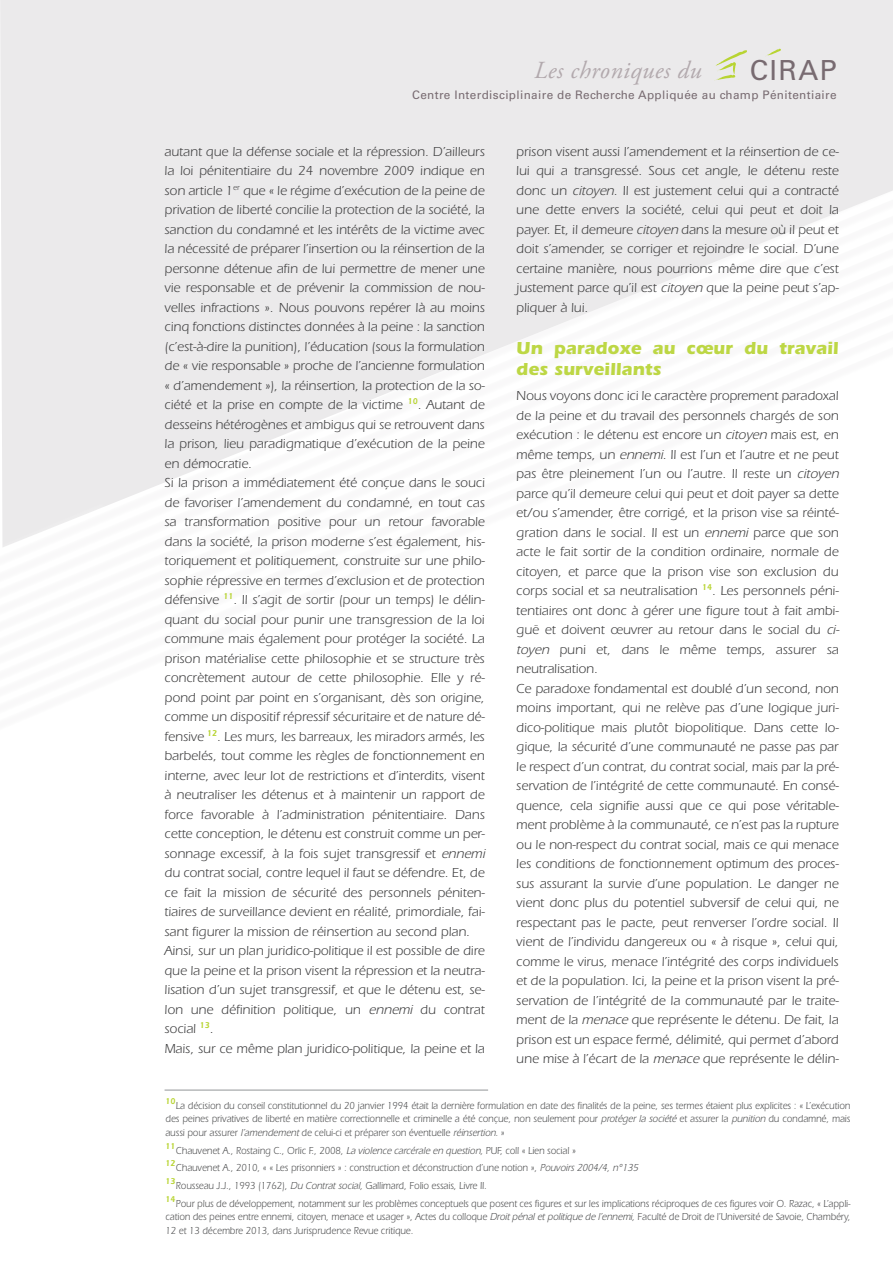
<style>
.page{position:relative;width:893px;height:1263px;background:#fff}
.page>*{position:absolute;margin:0;border:0;box-sizing:border-box;transform-origin:0 0}
.t1{font:27.75px "Univers";letter-spacing:.05em;color:#786b71}
.t2{font:italic 24.45px "Adobe Garamond Pro";letter-spacing:.02em;color:#b2a9ad}
.t3{font:700 18px/21px "Itc Eras";color:#bdd745}
.t4{font:13.5px/19.5px "Itc Eras";color:#3e3e3f;text-align:justify}
.t5{font:11.7px "Univers";letter-spacing:.03em;color:#786b71}
.t6{font:10.5px/13.5px "Itc Eras";color:#494a4b;text-align:justify;scale:.9 1}
.t7{font:600 8.7px "Itc Eras";color:#b8d432;scale:.9 1}
.s1{font-style:italic}
</style>
<div class="page">
<div style="left:0;top:0;width:893px;height:155px;background:#ebeaeb"></div>
<div style="left:1px;top:155px;width:892px;height:14px;background:#ebeaeb"></div>
<div style="left:1px;top:169px;width:892px;height:14px;background:#ebeaeb"></div>
<div style="left:1px;top:183px;width:892px;height:14px;background:#ebeaeb"></div>
<div style="left:1px;top:197px;width:875px;height:14px;background:#ebeaeb"></div>
<div style="left:1px;top:211px;width:840px;height:14px;background:#ebeaeb"></div>
<div style="left:1px;top:225px;width:805px;height:14px;background:#ebeaeb"></div>
<div style="left:1px;top:239px;width:770px;height:14px;background:#ebeaeb"></div>
<div style="left:1px;top:253px;width:735px;height:14px;background:#ebeaeb"></div>
<div style="left:1px;top:267px;width:700px;height:14px;background:#ebeaeb"></div>
<div style="left:1px;top:281px;width:665px;height:14px;background:#ebeaeb"></div>
<svg style="left:1px;top:295px;width:630px;height:252px"></svg>
<svg style="left:765px;top:48px;width:16px;height:8px"></svg>
<svg style="left:714px;top:50px;width:33px;height:31px"></svg>
<hr style="left:165px;top:1090px;width:323px;height:1px;background:#939598">
<p class="t2" style="left:534px;top:56px;width:169px">Les chroniques du</p>
<p class="t1" style="left:750px;top:54px;width:89px">CIRAP</p>
<p class="t5" style="left:412px;top:88px;width:426px">Centre Interdisciplinaire de Recherche Appliquée au champ Pénitentiaire</p>
<p class="t4" style="left:165px;top:142px;width:322px">autant que la défense sociale et la répression. D’ailleurs la loi pénitentiaire du 24 novembre 2009 indique en son article 1<sup>er</sup> que « le régime d’exécution de la peine de privation de liberté concilie la protection de la société, la sanction du condamné et les intérêts de la victime avec la nécessité de préparer l’insertion ou la réinsertion de la personne détenue afin de lui permettre de mener une vie responsable et de prévenir la commission de nou&shy;velles infractions ». Nous pouvons repérer là au moins cinq fonctions distinctes données à la peine : la sanction (c’est-à-dire la punition), l’éducation (sous la formulation de « vie responsable » proche de l’ancienne formulation « d’amendement »), la réinsertion, la protection de la so&shy;ciété et la prise en compte de la victime <sup>10</sup>. Autant de desseins hétérogènes et ambigus qui se retrouvent dans la prison, lieu paradigmatique d’exécution de la peine en démocratie.</p>
<p class="t4" style="left:165px;top:473px;width:324px;text-align:left">Si la prison a immédiatement été conçue dans le souci de favoriser l’amendement du condamné, en tout cas sa transformation positive pour un retour favorable dans la société, la prison moderne s’est également, his&shy;toriquement et politiquement, construite sur une philo&shy;sophie répressive en termes d’exclusion et de protection défensive <sup>11</sup>. Il s’agit de sortir (pour un temps) le délin&shy;quant du social pour punir une transgression de la loi commune mais également pour protéger la société. La prison matérialise cette philosophie et se structure très concrètement autour de cette philosophie. Elle y ré&shy;pond point par point en s’organisant, dès son origine, comme un dispositif répressif sécuritaire et de nature dé&shy;fensive <sup>12</sup>. Les murs, les barreaux, les miradors armés, les barbelés, tout comme les règles de fonctionnement en interne, avec leur lot de restrictions et d’interdits, visent à neutraliser les détenus et à maintenir un rapport de force favorable à l’administration pénitentiaire. Dans cette conception, le détenu est construit comme un per&shy;sonnage excessif, à la fois sujet transgressif et <span class="s1">ennemi </span>du contrat social, contre lequel il faut se défendre. Et, de ce fait la mission de sécurité des personnels péniten&shy;tiaires de surveillance devient en réalité, primordiale, fai&shy;sant figurer la mission de réinsertion au second plan.</p>
<p class="t4" style="left:165px;top:941px;width:322px">Ainsi, sur un plan juridico-politique il est possible de dire que la peine et la prison visent la répression et la neutra&shy;lisation d’un sujet transgressif, et que le détenu est, se&shy;lon une définition politique, un <span class="s1">ennemi</span> du contrat social <sup>13</sup>.</p>
<p class="t4" style="left:165px;top:1039px;width:322px">Mais, sur ce même plan juridico-politique, la peine et la</p>
<p class="t4" style="left:516px;top:142px;width:324px">prison visent aussi l’amendement et la réinsertion de ce&shy;lui qui a transgressé. Sous cet angle, le détenu reste donc un <span class="s1">citoyen</span>. Il est justement celui qui a contracté une dette envers la société, celui qui peut et doit la payer. Et, il demeure <span class="s1">citoyen</span> dans la mesure où il peut et doit s’amender, se corriger et rejoindre le social. D’une certaine manière, nous pourrions même dire que c’est justement parce qu’il est <span class="s1">citoyen</span> que la peine peut s’ap&shy;pliquer à lui.</p>
<p class="t3" style="left:516px;top:337px;width:324px">Un paradoxe au cœur du travail des surveillants</p>
<p class="t4" style="left:516px;top:386px;width:326px;text-align:left">Nous voyons donc ici le caractère proprement paradoxal de la peine et du travail des personnels chargés de son exécution : le détenu est encore un <span class="s1">citoyen</span> mais est, en même temps, un <span class="s1">ennemi</span>. Il est l’un et l’autre et ne peut pas être pleinement l’un ou l’autre. Il reste un <span class="s1">citoyen </span>parce qu’il demeure celui qui peut et doit payer sa dette et/ou s’amender, être corrigé, et la prison vise sa réinté&shy;gration dans le social. Il est un <span class="s1">ennemi</span> parce que son acte le fait sortir de la condition ordinaire, normale de citoyen, et parce que la prison vise son exclusion du corps social et sa neutralisation <sup>14</sup>. Les personnels péni&shy;tentiaires ont donc à gérer une figure tout à fait ambi&shy;guë et doivent œuvrer au retour dans le social du <span class="s1">ci&shy;toyen</span> puni et, dans le même temps, assurer sa neutralisation.</p>
<p class="t4" style="left:516px;top:679px;width:324px">Ce paradoxe fondamental est doublé d’un second, non moins important, qui ne relève pas d’une logique juri&shy;dico-politique mais plutôt biopolitique. Dans cette lo&shy;gique, la sécurité d’une communauté ne passe pas par le respect d’un contrat, du contrat social, mais par la pré&shy;servation de l’intégrité de cette communauté. En consé&shy;quence, cela signifie aussi que ce qui pose véritable&shy;ment problème à la communauté, ce n’est pas la rupture ou le non-respect du contrat social, mais ce qui menace les conditions de fonctionnement optimum des proces&shy;sus assurant la survie d’une population. Le danger ne vient donc plus du potentiel subversif de celui qui, ne respectant pas le pacte, peut renverser l’ordre social. Il vient de l’individu dangereux ou « à risque », celui qui, comme le virus, menace l’intégrité des corps individuels et de la population. Ici, la peine et la prison visent la pré&shy;servation de l’intégrité de la communauté par le traite&shy;ment de la <span class="s1">menace</span> que représente le détenu. De fait, la prison est un espace fermé, délimité, qui permet d’abord une mise à l’écart de la <span class="s1">menace</span> que représente le délin-</p>
<p class="t7" style="left:165px;top:1096px;width:13px">10</p>
<p class="t6" style="left:165px;top:1099px;width:763px;text-indent:10px">La décision du conseil constitutionnel du 20 janvier 1994 était la dernière formulation en date des finalités de la peine, ses termes étaient plus explicites : « L’exécution des peines privatives de liberté en matière correctionnelle et criminelle a été conçue, non seulement pour <span class="s1">protéger la société</span> et assurer la <span class="s1">punition</span> du condamné, mais aussi pour assurer <span class="s1">l’amendement</span> de celui-ci et préparer son éventuelle <span class="s1">réinsertion.</span> »</p>
<p class="t7" style="left:165px;top:1140px;width:13px">11</p>
<p class="t6" style="left:176px;top:1143px;width:446px">Chauvenet A., Rostaing C., Orlic F., 2008, <span class="s1">La violence carcérale en question,</span> PUF, coll « Lien social »</p>
<p class="t7" style="left:165px;top:1158px;width:13px">12</p>
<p class="t6" style="left:176px;top:1161px;width:517px">Chauvenet A., 2010, « « Les prisonniers » : construction et déconstruction d’une notion », <span class="s1">Pouvoirs 2004/4, n°135</span></p>
<p class="t7" style="left:165px;top:1176px;width:13px">13</p>
<p class="t6" style="left:176px;top:1179px;width:347px">Rousseau J.J., 1993 (1762), <span class="s1">Du Contrat social,</span> Gallimard, Folio essais, Livre II.</p>
<p class="t7" style="left:165px;top:1194px;width:13px">14</p>
<p class="t6" style="left:165px;top:1197px;width:763px;text-indent:10px">Pour plus de développement, notamment sur les problèmes conceptuels que posent ces figures et sur les implications réciproques de ces figures voir O. Razac, « L’appli&shy;cation des peines entre ennemi, citoyen, menace et usager », Actes du colloque <span class="s1">Droitpénaletpolitique de l’ennemi,</span>Faculté de Droit de l’Université de Savoie, Chambéry, 12 et 13 décembre 2013, dans Jurisprudence Revue critique.</p>
</div>
